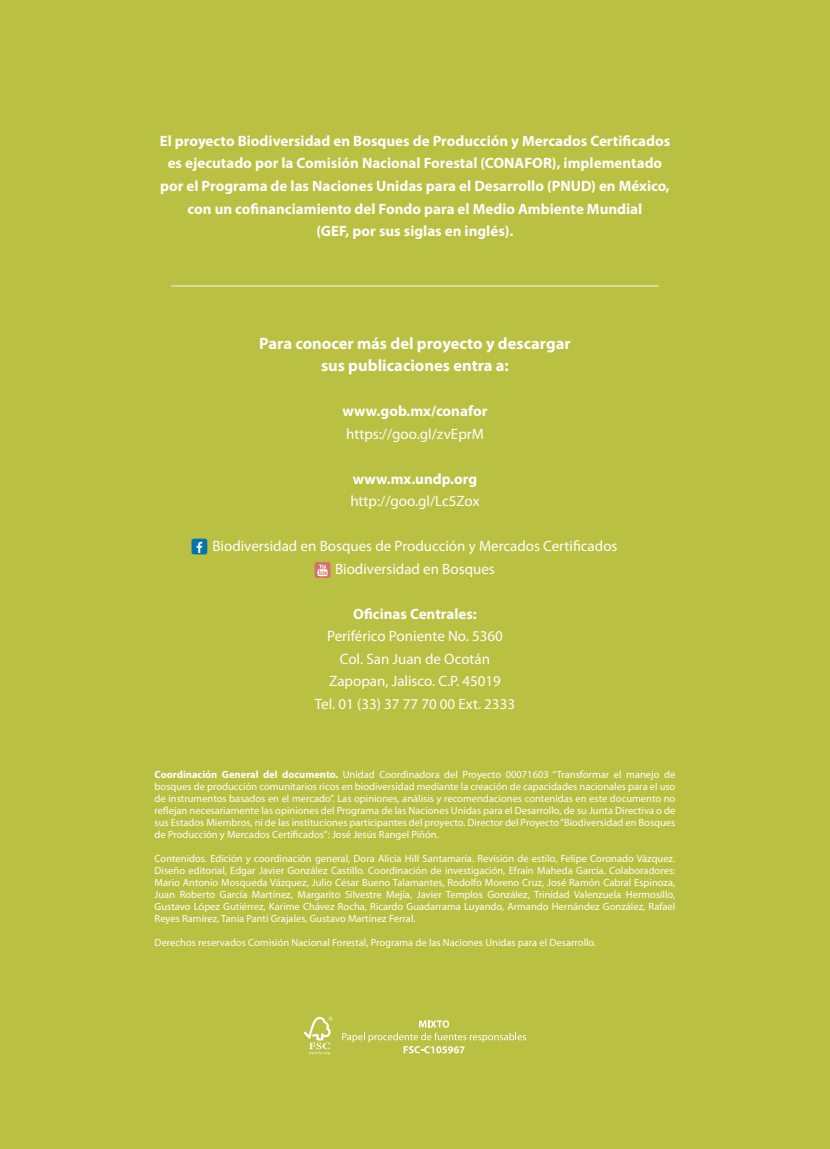
<style>
.page{position:relative;width:830px;height:1149px;background:#fff}
.page>*{position:absolute;margin:0;border:0;box-sizing:border-box;transform-origin:0 0}
.t1{font:700 16.5px/22.5px "Myriad Pro";color:#fff;text-align:center}
.t2{font:700 15px/22.5px "Myriad Pro";color:#fff;text-align:center}
.t3{font:15px/22.5px "Myriad Pro";color:#fff;text-align:center}
.t4{font:10.5px/12px "Myriad Pro";color:#fff;text-align:justify}
.s1{font-weight:700}
</style>
<div class="page">
<div style="left:0;top:0;width:829px;height:1148px;background:#bac041"></div>
<div style="left:191px;top:538px;width:16px;height:16px;background:#0075a9;border-radius:2px"></div>
<svg style="left:196px;top:541px;width:6px;height:11px"></svg>
<div style="left:314px;top:562px;width:16px;height:15px;background:#d2706f;border-radius:2px"></div>
<svg style="left:317px;top:564px;width:10px;height:12px"></svg>
<hr style="left:171px;top:285px;width:487px;height:1px;background:#fff">
<svg style="left:304px;top:1016px;width:28px;height:38px"></svg>
<svg style="left:342px;top:1020px;width:184px;height:32px"></svg>
<p class="t2" style="left:160px;top:129px;width:512px">El proyecto Biodiversidad en Bosques de Producción y Mercados Certificados es ejecutado por la Comisión Nacional Forestal (CONAFOR), implementado por el Programa de las Naciones Unidas para el Desarrollo (PNUD) en México, con un cofinanciamiento del Fondo para el Medio Ambiente Mundial<br>(GEF, por sus siglas en inglés).</p>
<h1 class="t1" style="left:259px;top:331px;width:313px">Para conocer más del proyecto y descargar sus publicaciones entra a:</h1>
<h2 class="t2" style="left:342px;top:399px;width:146px">www.gob.mx/conafor</h2>
<h2 class="t3" style="left:346px;top:422px;width:139px">https://goo.gl/zvEprM</h2>
<h2 class="t2" style="left:352px;top:467px;width:126px">www.mx.undp.org</h2>
<h2 class="t3" style="left:350px;top:489px;width:131px">http://goo.gl/Lc5Zox</h2>
<h2 class="t3" style="left:212px;top:534px;width:406px">Biodiversidad en Bosques de Producción y Mercados Certificados<br>Biodiversidad en Bosques</h2>
<h2 class="t2" style="left:353px;top:602px;width:125px">Oficinas Centrales:</h2>
<h2 class="t3" style="left:315px;top:624px;width:202px">Periférico Poniente No. 5360<br>Col. San Juan de Ocotán<br>Zapopan, Jalisco. C.P. 45019<br>Tel. 01 (33) 37 77 70 00 Ext. 2333</h2>
<p class="t4" style="left:154px;top:768px;width:522px"><span class="s1">Coordinación General del documento.</span> Unidad Coordinadora del Proyecto 00071603 “Transformar el manejo de bosques de producción comunitarios ricos en biodiversidad mediante la creación de capacidades nacionales para el uso de instrumentos basados en el mercado”. Las opiniones, análisis y recomendaciones contenidas en este documento no reflejan necesariamente las opiniones del Programa de las Naciones Unidas para el Desarrollo, de su Junta Directiva o de sus Estados Miembros, ni de las instituciones participantes del proyecto. Director del Proyecto “Biodiversidad en Bosques de Producción y Mercados Certificados”: José Jesús Rangel Piñón.</p>
<p class="t4" style="left:154px;top:852px;width:522px">Contenidos. Edición y coordinación general, Dora Alicia Hill Santamaría. Revisión de estilo, Felipe Coronado Vázquez.<br>Diseño editorial, Edgar Javier González Castillo. Coordinación de investigación, Efraín Maheda García. Colaboradores:<br>Mario Antonio Mosqueda Vázquez, Julio César Bueno Talamantes, Rodolfo Moreno Cruz, José Ramón Cabral Espinoza, Juan Roberto García Martínez, Margarito Silvestre Mejía, Javier Templos González, Trinidad Valenzuela Hermosillo, Gustavo López Gutiérrez, Karime Chávez Rocha, Ricardo Guadarrama Luyando, Armando Hernández González, Rafael Reyes Ramírez, Tania Pantí Grajales, Gustavo Martínez Ferral.</p>
<p class="t4" style="left:154px;top:936px;width:443px">Derechos reservados Comisión Nacional Forestal, Programa de las Naciones Unidas para el Desarrollo.</p>
</div>
